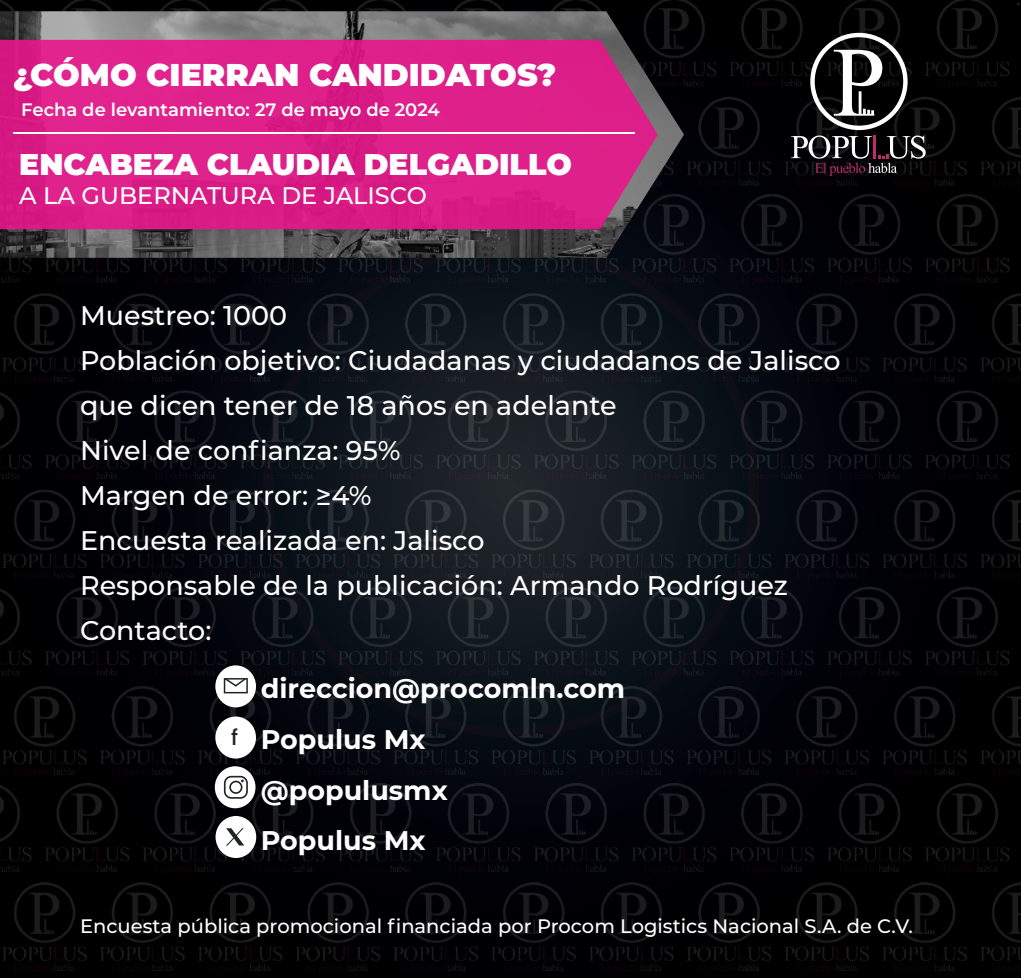
<style>
.page{position:relative;width:1021px;height:978px;background:#fff}
.page>*{position:absolute;margin:0;border:0;box-sizing:border-box;transform-origin:0 0}
.t1{font:900 31.5px "Montserrat";color:#fff}
.t2{font:900 30px "Montserrat";color:#fff}
.t3{font:500 27px/45px "Montserrat";color:#fff}
.t4{font:700 27px/50.8px "Montserrat";color:#fff}
.t5{font:500 24px "Montserrat";color:#fff}
.t6{font:500 21.75px "Poppins";color:#1f2326}
.t7{font:500 19.5px "Montserrat";color:#fff}
.t8{font:600 18px "Montserrat";color:#fff}
</style>
<div class="page">
<img style="left:0;top:0;width:1020px;height:978px">
<svg style="left:810px;top:33px;width:97px;height:97px"></svg>
<hr style="left:873px;top:135px;width:3px;height:23px;background:#bf2c6e">
<svg style="left:791px;top:136px;width:134px;height:40px"></svg>
<svg style="left:1014px;top:0;width:6px;height:7px"></svg>
<svg style="left:0;top:11px;width:684px;height:247px"></svg>
<svg style="left:0;top:40px;width:657px;height:189px;fill:#de208a"></svg>
<hr style="left:13px;top:132px;width:621px;height:2px;background:#fff">
<div style="left:215px;top:766px;width:40px;height:42px;background:#fff;border-radius:50%"></div>
<svg style="left:223px;top:775px;width:25px;height:24px"></svg>
<div style="left:215px;top:717px;width:41px;height:42px;background:#fff;border-radius:50%"></div>
<div style="left:215px;top:665px;width:41px;height:42px;background:#fff;border-radius:50%"></div>
<div style="left:215px;top:816px;width:41px;height:42px;background:#fff;border-radius:50%"></div>
<svg style="left:226px;top:828px;width:18px;height:18px"></svg>
<svg style="left:224px;top:678px;width:24px;height:15px"></svg>
<p class="t1" style="left:13px;top:51px;width:544px">¿CÓMO CIERRAN CANDIDATOS?</p>
<p class="t8" style="left:21px;top:97px;width:420px">Fecha de levantamiento: 27 de mayo de 2024</p>
<p class="t2" style="left:19px;top:142px;width:554px">ENCABEZA CLAUDIA DELGADILLO</p>
<p class="t5" style="left:19px;top:179px;width:409px">A LA GUBERNATURA DE JALISCO</p>
<p class="t3" style="left:80px;top:292px;width:762px">Muestreo: 1000<br>Población objetivo: Ciudadanas y ciudadanos de Jalisco que dicen tener de 18 años en adelante<br>Nivel de confianza: 95%<br>Margen de error: ≥4%<br>Encuesta realizada en: Jalisco<br>Responsable de la publicación: Armando Rodríguez<br>Contacto:</p>
<p class="t6" style="left:231px;top:725px;width:8px">f</p>
<p class="t4" style="left:261px;top:662px;width:366px">direccion@procomln.com<br>Populus Mx<br>@populusmx<br>Populus Mx</p>
<p class="t7" style="left:80px;top:912px;width:834px">Encuesta pública promocional financiada por Procom Logistics Nacional S.A. de C.V.</p>
</div>
